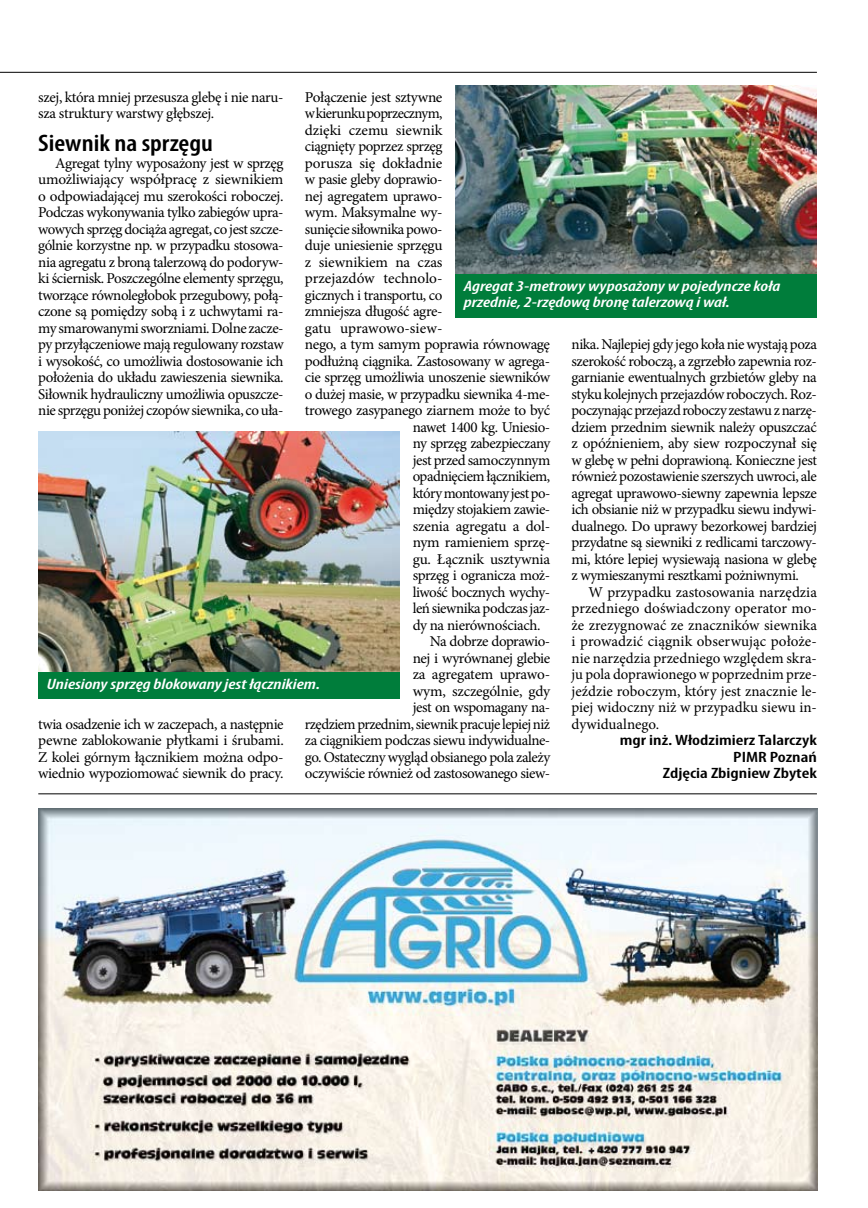
<style>
.page{position:relative;width:868px;height:1208px;background:#fff}
.page>*{position:absolute;margin:0;border:0;box-sizing:border-box;transform-origin:0 0}
.t1{font:600 condensed 24px "Myriad Pro";color:#000;scale:1.15 1}
.t2{font:15px/16.5px "Minion Pro";letter-spacing:-.03em;color:#000;text-align:justify}
.t3{font:italic 600 condensed 15px/16.5px "Myriad Pro";color:#fff;scale:1.3 1}
.t4{font:600 condensed 15px/16.5px "Myriad Pro";color:#000;text-align:right;scale:1.3 1}
.t5{font:15px "Minion Pro";letter-spacing:-.01em;color:#000}
.t6{font:15px "Minion Pro";letter-spacing:-.005em;color:#000}
.t7{font:15px "Minion Pro";color:#000}
</style>
<div class="page">
<hr style="left:0;top:72px;width:816px;height:1px;background:#000">
<img style="left:455px;top:85px;width:361px;height:189px">
<img style="left:38px;top:432px;width:362px;height:240px">
<div style="left:455px;top:274px;width:361px;height:44px;background:#007d3b"></div>
<div style="left:38px;top:672px;width:362px;height:27px;background:#007d3b"></div>
<img style="left:38px;top:808px;width:779px;height:382px">
<hr style="left:38px;top:793px;width:778px;height:1px;background:#000">
<p class="t2" style="left:305px;top:89px;width:139px">Połączenie jest sztywne</p>
<p class="t2" style="left:305px;top:105px;width:139px">w kierunku poprzecznym,</p>
<p class="t6" style="left:305px;top:120px;width:139px">dzięki czemu siewnik</p>
<p class="t2" style="left:305px;top:138px;width:139px">ciągnięty poprzez sprzęg</p>
<p class="t5" style="left:305px;top:153px;width:139px">porusza się dokładnie</p>
<p class="t2" style="left:305px;top:171px;width:139px">w pasie gleby doprawio-</p>
<p class="t2" style="left:305px;top:188px;width:139px">nej agregatem uprawo-</p>
<p class="t2" style="left:305px;top:204px;width:139px">wym. Maksymalne wy-</p>
<p class="t2" style="left:305px;top:221px;width:139px">sunięcie siłownika powo-</p>
<p class="t2" style="left:305px;top:237px;width:139px">duje uniesienie sprzęgu</p>
<p class="t6" style="left:305px;top:252px;width:139px">z siewnikiem na czas</p>
<p class="t7" style="left:305px;top:268px;width:139px">przejazdów technolo-</p>
<p class="t2" style="left:305px;top:287px;width:139px">gicznych i transportu, co</p>
<p class="t2" style="left:305px;top:303px;width:139px">zmniejsza długość agre-</p>
<p class="t6" style="left:305px;top:318px;width:139px">gatu uprawowo-siew-</p>
<p class="t2" style="left:305px;top:336px;width:246px">nego, a tym samym poprawia równowagę</p>
<p class="t2" style="left:305px;top:353px;width:247px">podłużną ciągnika. Zastosowany w agrega-</p>
<p class="t2" style="left:305px;top:369px;width:247px">cie sprzęg umożliwia unoszenie siewników</p>
<p class="t2" style="left:305px;top:386px;width:247px">o dużej masie, w przypadku siewnika 4-me-</p>
<p class="t2" style="left:305px;top:402px;width:247px">trowego zasypanego ziarnem może to być</p>
<p class="t2" style="left:412px;top:419px;width:139px">nawet 1400 kg. Uniesio-</p>
<p class="t2" style="left:412px;top:435px;width:139px">ny sprzęg zabezpieczany</p>
<p class="t2" style="left:412px;top:452px;width:139px">jest przed samoczynnym</p>
<p class="t2" style="left:412px;top:468px;width:139px">opadnięciem łącznikiem,</p>
<p class="t2" style="left:412px;top:485px;width:139px">który montowany jest po-</p>
<p class="t2" style="left:412px;top:501px;width:139px">między stojakiem zawie-</p>
<p class="t5" style="left:412px;top:516px;width:139px">szenia agregatu a dol-</p>
<p class="t2" style="left:412px;top:534px;width:139px">nym ramieniem sprzę-</p>
<p class="t2" style="left:412px;top:551px;width:139px">gu. Łącznik usztywnia</p>
<p class="t2" style="left:412px;top:567px;width:139px">sprzęg i ogranicza moż-</p>
<p class="t2" style="left:412px;top:584px;width:139px">liwość bocznych wychy-</p>
<p class="t2" style="left:412px;top:600px;width:139px">leń siewnika podczas jaz-</p>
<p class="t2" style="left:412px;top:617px;width:129px">dy na nierównościach.</p>
<p class="t2" style="left:429px;top:633px;width:122px">Na dobrze doprawio-</p>
<p class="t2" style="left:412px;top:650px;width:139px">nej i wyrównanej glebie</p>
<p class="t2" style="left:412px;top:666px;width:139px">za agregatem uprawo-</p>
<p class="t5" style="left:412px;top:681px;width:139px">wym, szczególnie, gdy</p>
<p class="t2" style="left:412px;top:699px;width:139px">jest on wspomagany na-</p>
<p class="t2" style="left:305px;top:716px;width:247px">rzędziem przednim, siewnik pracuje lepiej niż</p>
<p class="t2" style="left:305px;top:732px;width:247px">za ciągnikiem podczas siewu indywidualne-</p>
<p class="t2" style="left:305px;top:749px;width:247px">go. Ostateczny wygląd obsianego pola zależy</p>
<p class="t2" style="left:305px;top:765px;width:247px">oczywiście również od zastosowanego siew-</p>
<p class="t2" style="left:38px;top:89px;width:247px">szej, która mniej przesusza glebę i nie naru&shy;sza struktury warstwy głębszej.</p>
<h1 class="t1" style="left:38px;top:128px;width:153px">Siewnik na sprzęgu</h1>
<p class="t2" style="left:38px;top:155px;width:247px;text-indent:17px">Agregat tylny wyposażony jest w sprzęg umożliwiający współpracę z siewnikiem o odpowiadającej mu szerokości roboczej.<br>Podczas wykonywania tylko zabiegów upra&shy;wowych sprzęg dociąża agregat, co jest szcze&shy;gólnie korzystne np. w przypadku stosowa&shy;nia agregatu z broną talerzową do podoryw&shy;ki ściernisk. Poszczególne elementy sprzęgu, tworzące równoległobok przegubowy, połą&shy;czone są pomiędzy sobą i z uchwytami ra&shy;my smarowanymi sworzniami. Dolne zacze&shy;py przyłączeniowe mają regulowany rozstaw i wysokość, co umożliwia dostosowanie ich położenia do układu zawieszenia siewnika.<br>Siłownik hydrauliczny umożliwia opuszcze&shy;nie sprzęgu poniżej czopów siewnika, co uła-</p>
<p class="t3" style="left:463px;top:277px;width:245px">Agregat 3-metrowy wyposażony w pojedyncze koła przednie, 2-rzędową bronę talerzową i wał.</p>
<p class="t2" style="left:571px;top:336px;width:247px">nika. Najlepiej gdy jego koła nie wystają poza szerokość roboczą, a zgrzebło zapewnia roz&shy;garnianie ewentualnych grzbietów gleby na styku kolejnych przejazdów roboczych. Roz&shy;poczynając przejazd roboczy zestawu z narzę&shy;dziem przednim siewnik należy opuszczać z opóźnieniem, aby siew rozpoczynał się w glebę w pełni doprawioną. Konieczne jest również pozostawienie szerszych uwroci, ale agregat uprawowo-siewny zapewnia lepsze ich obsianie niż w przypadku siewu indywi&shy;dualnego. Do uprawy bezorkowej bardziej przydatne są siewniki z redlicami tarczowy&shy;mi, które lepiej wysiewają nasiona w glebę z wymieszanymi resztkami pożniwnymi.</p>
<p class="t2" style="left:571px;top:584px;width:247px;text-indent:17px">W przypadku zastosowania narzędzia przedniego doświadczony operator mo&shy;że zrezygnować ze znaczników siewnika i prowadzić ciągnik obserwując położe&shy;nie narzędzia przedniego względem skra&shy;ju pola doprawionego w poprzednim prze&shy;jeździe roboczym, który jest znacznie le&shy;piej widoczny niż w przypadku siewu in&shy;dywidualnego.</p>
<p class="t4" style="left:619px;top:732px;width:153px">mgr inż. Włodzimierz Talarczyk<br>PIMR Poznań<br>Zdjęcia Zbigniew Zbytek</p>
<p class="t3" style="left:47px;top:675px;width:212px">Uniesiony sprzęg blokowany jest łącznikiem.</p>
<p class="t2" style="left:38px;top:716px;width:247px">twia osadzenie ich w zaczepach, a następnie pewne zablokowanie płytkami i śrubami.<br>Z kolei górnym łącznikiem można odpo&shy;wiednio wypoziomować siewnik do pracy.</p>
</div>
